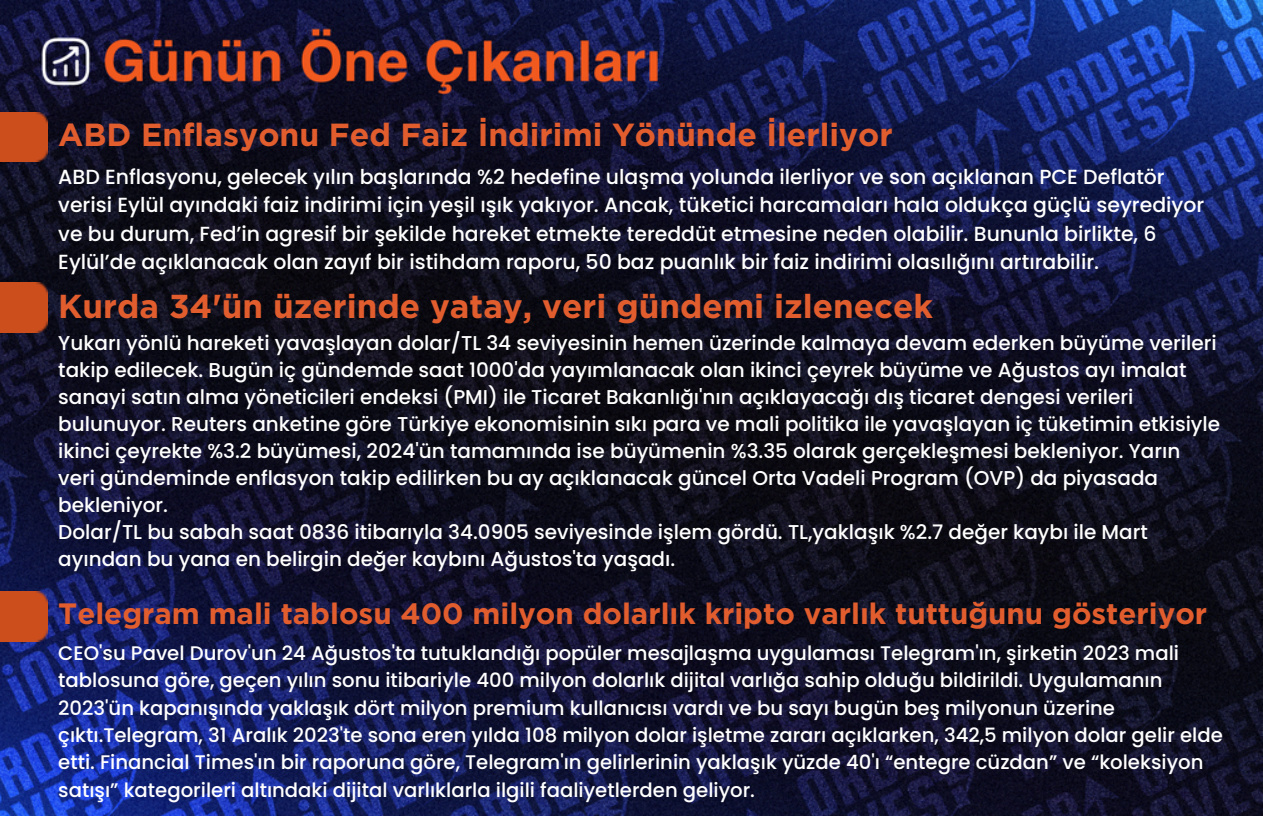
<style>
.page{position:relative;width:1263px;height:816px;background:#fff}
.page>*{position:absolute;margin:0;border:0;box-sizing:border-box;transform-origin:0 0}
.t1{font:700 33.2px "Gotham";color:#e25d2e}
.t2{font:700 32px "Gotham";color:#e25d2e}
.t3{font:700 29.4px "Gotham";color:#e25d2e}
.t4{font:500 20.4px/28.4px "Poppins";color:#fff}
.t5{font:500 20px/27px "Poppins";color:#fff}
.t6{font:500 19.6px/27.4px "Poppins";color:#fff}
</style>
<div class="page">
<img style="left:0;top:0;width:1263px;height:816px">
<div style="left:0;top:112px;width:48px;height:50px;background:#cc4e1d"></div>
<div style="left:0;top:283px;width:48px;height:49px;background:#cc4e1d"></div>
<div style="left:0;top:592px;width:48px;height:49px;background:#cc4e1d"></div>
<p class="t2" style="left:58px;top:115px;width:836px">ABD Enflasyonu Fed Faiz İndirimi Yönünde İlerliyor</p>
<p class="t4" style="left:58px;top:162px;width:1148px">ABD Enflasyonu, gelecek yılın başlarında %2 hedefine ulaşma yolunda ilerliyor ve son açıklanan PCE Deflatör verisi Eylül ayındaki faiz indirimi için yeşil ışık yakıyor. Ancak, tüketici harcamaları hala oldukça güçlü seyrediyor ve bu durum, Fed’in agresif bir şekilde hareket etmekte tereddüt etmesine neden olabilir. Bununla birlikte, 6<br>Eylül’de açıklanacak olan zayıf bir istihdam raporu, 50 baz puanlık bir faiz indirimi olasılığını artırabilir.</p>
<h2 class="t1" style="left:58px;top:286px;width:876px">Kurda 34'ün üzerinde yatay, veri gündemi izlenecek</h2>
<p class="t5" style="left:58px;top:330px;width:1163px">Yukarı yönlü hareketi yavaşlayan dolar/TL 34 seviyesinin hemen üzerinde kalmaya devam ederken büyüme verileri takip edilecek. Bugün iç gündemde saat 1000'da yayımlanacak olan ikinci çeyrek büyüme ve Ağustos ayı imalat sanayi satın alma yöneticileri endeksi (PMI) ile Ticaret Bakanlığı'nın açıklayacağı dış ticaret dengesi verileri bulunuyor. Reuters anketine göre Türkiye ekonomisinin sıkı para ve mali politika ile yavaşlayan iç tüketimin etkisiyle ikinci çeyrekte %3.2 büyümesi, 2024'ün tamamında ise büyümenin %3.35 olarak gerçekleşmesi bekleniyor. Yarın veri gündeminde enflasyon takip edilirken bu ay açıklanacak güncel Orta Vadeli Program (OVP) da piyasada bekleniyor.</p>
<h1 class="t5" style="left:58px;top:519px;width:1091px">Dolar/TL bu sabah saat 0836 itibarıyla 34.0905 seviyesinde işlem gördü. TL,yaklaşık %2.7 değer kaybı ile Mart ayından bu yana en belirgin değer kaybını Ağustos'ta yaşadı.</h1>
<p class="t3" style="left:58px;top:596px;width:1150px">Telegram mali tablosu 400 milyon dolarlık kripto varlık tuttuğunu gösteriyor</p>
<h1 class="t6" style="left:58px;top:639px;width:1166px">CEO'su Pavel Durov'un 24 Ağustos'ta tutuklandığı popüler mesajlaşma uygulaması Telegram'ın, şirketin 2023 mali tablosuna göre, geçen yılın sonu itibariyle 400 milyon dolarlık dijital varlığa sahip olduğu bildirildi. Uygulamanın 2023'ün kapanışında yaklaşık dört milyon premium kullanıcısı vardı ve bu sayı bugün beş milyonun üzerine çıktı.Telegram, 31 Aralık 2023'te sona eren yılda 108 milyon dolar işletme zararı açıklarken, 342,5 milyon dolar gelir elde etti. Financial Times'ın bir raporuna göre, Telegram'ın gelirlerinin yaklaşık yüzde 40'ı “entegre cüzdan” ve “koleksiyon satışı” kategorileri altındaki dijital varlıklarla ilgili faaliyetlerden geliyor.</h1>
</div>
